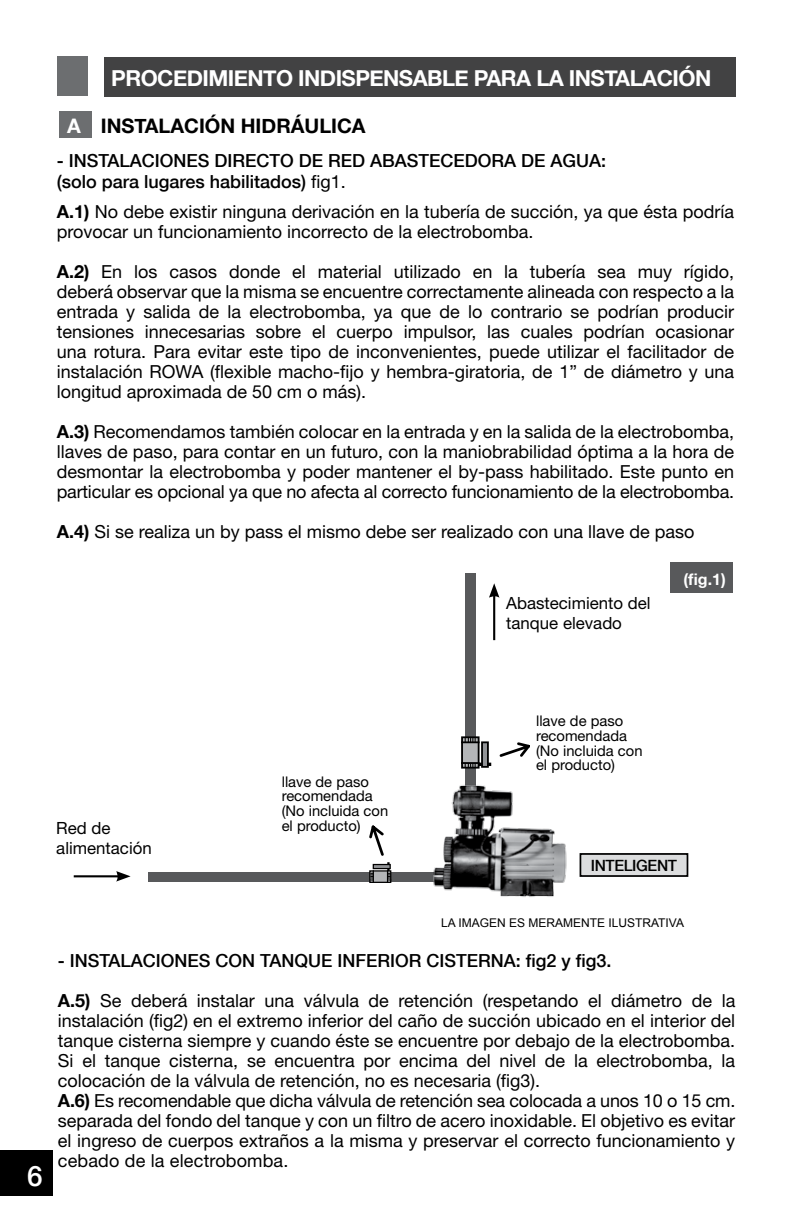
<style>
.page{position:relative;width:792px;height:1224px;background:#fff}
.page>*{position:absolute;margin:0;border:0;box-sizing:border-box;transform-origin:0 0}
.t1{font:500 28px "Helvetica Neue";color:#fff}
.t2{font:700 22px "Helvetica Neue";letter-spacing:-.025em;color:#fff}
.t3{font:700 20px "Helvetica Neue";color:#000}
.t4{font:18px/20px "Helvetica Neue";color:#000}
.t5{font:500 18px/21.6px "Helvetica Neue";color:#000}
.t6{font:16.8px/20.2px "Helvetica Neue";color:#000}
.t7{font:700 16px "Helvetica Neue";color:#fff}
.t8{font:500 15.6px "Helvetica Neue";letter-spacing:-.025em;color:#000}
.t9{font:14.8px/14.8px "Helvetica Neue";color:#000}
.t10{font:12px "Arial";color:#000}
.s1{color:#fff}
.s2{font-weight:400}
.s3{font-weight:700}
</style>
<div class="page">
<div style="left:0;top:1150px;width:52px;height:46px;background:#000"></div>
<div style="left:464px;top:763px;width:27px;height:3px;border:2px solid #000"></div>
<div style="left:148px;top:873px;width:302px;height:9px;background:#58595b"></div>
<div style="left:465px;top:573px;width:11px;height:233px;background:#58595b"></div>
<div style="left:580px;top:854px;width:107px;height:22px;background:#dcddde"></div>
<div style="left:580px;top:853px;width:108px;height:24px;border:2px solid #000"></div>
<svg style="left:499px;top:742px;width:31px;height:15px"></svg>
<svg style="left:369px;top:825px;width:15px;height:31px"></svg>
<hr style="left:74px;top:875px;width:46px;height:2px;background:#000">
<svg style="left:116px;top:871px;width:15px;height:11px"></svg>
<img style="left:423px;top:785px;width:144px;height:112px">
<hr style="left:493px;top:594px;width:2px;height:46px;background:#000">
<svg style="left:489px;top:583px;width:10px;height:15px"></svg>
<div style="left:462px;top:737px;width:17px;height:31px;background:#b4b6b8"></div>
<div style="left:461px;top:736px;width:19px;height:33px;border:2px solid #000"></div>
<div style="left:482px;top:742px;width:6px;height:25px;background:#919396"></div>
<div style="left:481px;top:741px;width:8px;height:27px;border:2px solid #000"></div>
<svg style="left:461px;top:738px;width:19px;height:5px"></svg>
<svg style="left:461px;top:762px;width:19px;height:6px"></svg>
<div style="left:387px;top:862px;width:3px;height:19px;border:1px solid #000"></div>
<div style="left:370px;top:871px;width:21px;height:11px;background:#b4b6b8"></div>
<div style="left:369px;top:870px;width:22px;height:13px;border:1px solid #000"></div>
<hr style="left:373px;top:865px;width:17px;height:4px;background:#919396">
<div style="left:373px;top:864px;width:18px;height:5px;border:1px solid #000"></div>
<svg style="left:370px;top:870px;width:4px;height:13px"></svg>
<svg style="left:387px;top:870px;width:4px;height:13px"></svg>
<div style="left:671px;top:563px;width:62px;height:30px;background:#58595b"></div>
<div style="left:104px;top:57px;width:632px;height:40px;background:#424243"></div>
<div style="left:58px;top:57px;width:30px;height:39px;background:#6c6e70"></div>
<div style="left:59px;top:111px;width:32px;height:27px;background:#6c6e70"></div>
<p class="t2" style="left:111px;top:61px;width:602px">PROCEDIMIENTO INDISPENSABLE PARA LA INSTALACIÓN</p>
<p class="t3" style="left:67px;top:110px;width:300px"><span class="s1">A</span> INSTALACIÓN HIDRÁULICA</p>
<p class="t5" style="left:57px;top:149px;width:551px">- INSTALACIONES DIRECTO DE RED ABASTECEDORA DE AGUA: (solo para lugares habilitados) <span class="s2">fig1.</span></p>
<p class="t4" style="left:57px;top:202px;width:679px"><span class="s3">A.1)</span> No debe existir ninguna derivación en la tubería de succión, ya que ésta podría provocar un funcionamiento incorrecto de la electrobomba.</p>
<p class="t4" style="left:57px;top:262px;width:679px;text-align:justify"><span class="s3">A.2)</span> En los casos donde el material utilizado en la tubería sea muy rígido, deberá observar que la misma se encuentre correctamente alineada con respecto a la entrada y salida de la electrobomba, ya que de lo contrario se podrían producir tensiones innecesarias sobre el cuerpo impulsor, las cuales podrían ocasionar una rotura. Para evitar este tipo de inconvenientes, puede utilizar el facilitador de instalación ROWA (flexible macho-fijo y hembra-giratoria, de 1” de diámetro y una longitud aproximada de 50 cm o más).</p>
<p class="t4" style="left:57px;top:422px;width:679px;text-align:justify"><span class="s3">A.3)</span> Recomendamos también colocar en la entrada y en la salida de la electrobomba, llaves de paso, para contar en un futuro, con la maniobrabilidad óptima a la hora de desmontar la electrobomba y poder mantener el by-pass habilitado. Este punto en particular es opcional ya que no afecta al correcto funcionamiento de la electrobomba.</p>
<p class="t4" style="left:57px;top:522px;width:639px"><span class="s3">A.4)</span> Si se realiza un by pass el mismo debe ser realizado con una llave de paso</p>
<p class="t6" style="left:506px;top:593px;width:146px">Abastecimiento del tanque elevado</p>
<p class="t7" style="left:683px;top:567px;width:44px">(fig.1)</p>
<p class="t6" style="left:56px;top:818px;width:97px">Red de alimentación</p>
<p class="t9" style="left:282px;top:774px;width:108px">llave de paso recomendada (No incluida con el producto)</p>
<p class="t9" style="left:536px;top:713px;width:108px">llave de paso recomendada (No incluida con el producto)</p>
<p class="t8" style="left:591px;top:853px;width:88px">INTELIGENT</p>
<h1 class="t1" style="left:27px;top:1153px;width:17px">6</h1>
<p class="t10" style="left:441px;top:915px;width:244px">LA IMAGEN ES MERAMENTE ILUSTRATIVA</p>
<p class="t5" style="left:58px;top:949px;width:555px">- INSTALACIONES CON TANQUE INFERIOR CISTERNA: fig2 y fig3.</p>
<p class="t4" style="left:58px;top:991px;width:679px"><span class="s3">A.5)</span> Se deberá instalar una válvula de retención (respetando el diámetro de la instalación (fig2) en el extremo inferior del caño de succión ubicado en el interior del tanque cisterna siempre y cuando éste se encuentre por debajo de la electrobomba.<br>Si el tanque cisterna, se encuentra por encima del nivel de la electrobomba, la colocación de la válvula de retención, no es necesaria (fig3).<br><span class="s3">A.6)</span> Es recomendable que dicha válvula de retención sea colocada a unos 10 o 15 cm. separada del fondo del tanque y con un filtro de acero inoxidable. El objetivo es evitar el ingreso de cuerpos extraños a la misma y preservar el correcto funcionamiento y cebado de la electrobomba.</p>
</div>
